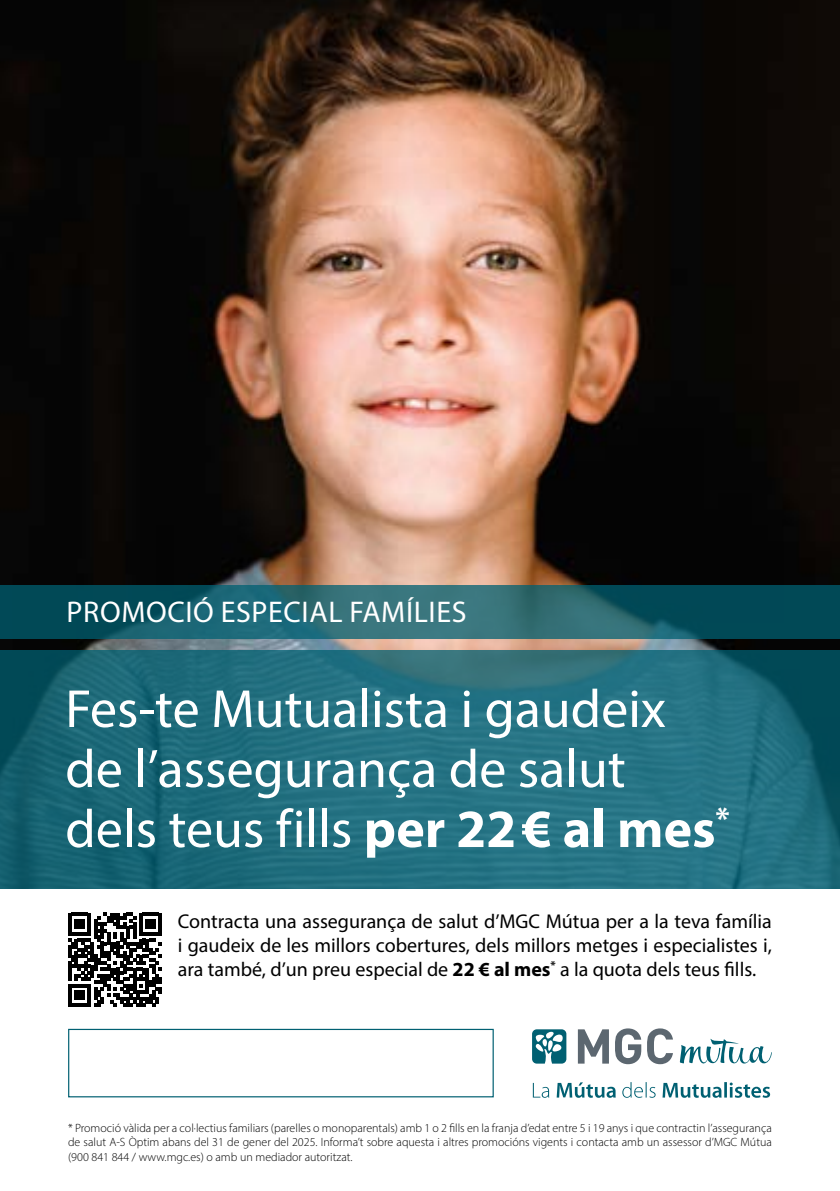
<style>
.page{position:relative;width:840px;height:1191px;background:#fff}
.page>*{position:absolute;margin:0;border:0;box-sizing:border-box;transform-origin:0 0}
.t1{font:54px/60px "Myriad Pro";color:#fff}
.t2{font:30px "Myriad Pro";letter-spacing:.02em;color:#fff}
.t3{font:20px/24px "Myriad Pro";color:#000;text-align:justify}
.t4{font:300 12px/14.4px "Myriad Pro";color:#000;text-align:justify}
.s1{font-weight:700}
</style>
<div class="page">
<img style="left:0;top:0;width:839px;height:651px">
<svg style="left:532px;top:1029px;width:34px;height:34px"></svg>
<svg style="left:679px;top:1038px;width:92px;height:26px"></svg>
<svg style="left:615px;top:1028px;width:57px;height:36px"></svg>
<svg style="left:577px;top:1029px;width:31px;height:34px"></svg>
<svg style="left:532px;top:1082px;width:237px;height:15px"></svg>
<svg style="left:68px;top:912px;width:94px;height:94px"></svg>
<svg style="left:0;top:651px;width:839px;height:238px;background:#206c7c"></svg>
<svg style="left:0;top:584px;width:839px;height:54px;background:#1b5d68"></svg>
<div style="left:68px;top:1028px;width:425px;height:69px;border:1px solid #006072"></div>
<h2 class="t2" style="left:67px;top:594px;width:401px">PROMOCIÓ ESPECIAL FAMÍLIES</h2>
<h1 class="t1" style="left:65px;top:678px;width:665px">Fes-te Mutualista i gaudeix de l’assegurança de salut dels teus f ills <span class="s1">per 22 € al mes</span><sup>*</sup></h1>
<h3 class="t3" style="left:178px;top:908px;width:595px">Contracta una assegurança de salut d’MGC Mútua per a la teva família i gaudeix de les millors cobertures, dels millors metges i especialistes i, ara també, d’un preu especial de <span class="s1">22 € al mes</span><sup>*</sup> a la quota dels teus fills.</h3>
<p class="t4" style="left:68px;top:1120px;width:705px">* Promoció vàlida per a col·lectius familiars (parelles o monoparentals) amb 1 o 2 fills en la franja d’edat entre 5 i 19 anys i que contractin l’assegurança de salut A-S Òptim abans del 31 de gener del 2025. Informa’t sobre aquesta i altres promocións vigents i contacta amb un assessor d’MGC Mútua (900 841 844 / www.mgc.es) o amb un mediador autoritzat.</p>
</div>
